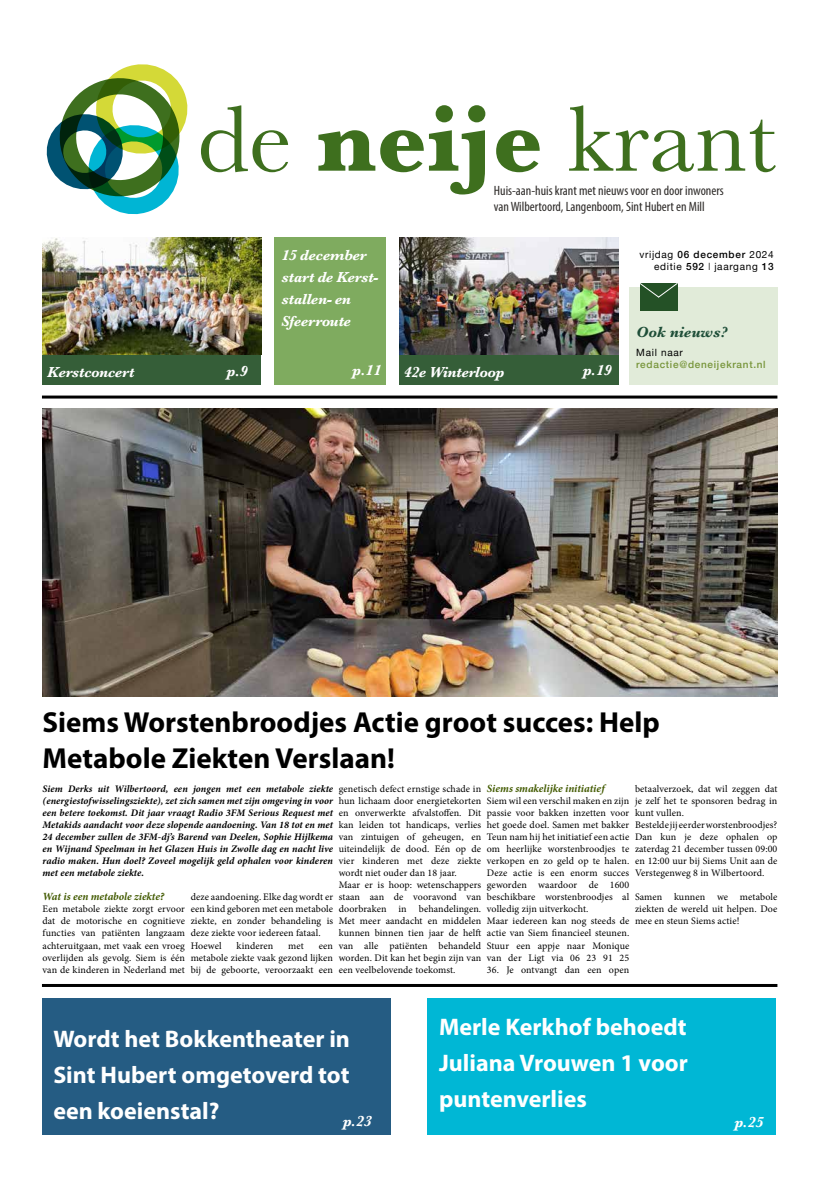
<style>
.page{position:relative;width:820px;height:1177px;background:#fff}
.page>*{position:absolute;margin:0;border:0;box-sizing:border-box;transform-origin:0 0}
.t1{font:97.1px "Baskerville";color:#3e6f1e}
.t2{font:700 29px/36px "Myriad Pro";color:#000}
.t3{font:700 24px/36px "Myriad Pro";color:#fff;text-align:justify}
.t4{font:italic 700 15.2px "Baskerville";color:#1e4e38}
.t5{font:italic 700 15px/22px "Baskerville";letter-spacing:-.02em;color:#fff}
.t6{font:condensed 13.5px/16.2px "Myriad Pro";color:#2d2a28}
.t7{font:italic 700 11px "Minion Pro";letter-spacing:-.005em;color:#425a00}
.t8{font:10px/12px "Minion Pro";letter-spacing:.01em;color:#000}
.t9{font:italic 700 10px/12px "Minion Pro";letter-spacing:.005em;color:#000;text-align:justify}
.t10{font:10px/12px "Helvetica Neue";letter-spacing:.07em;color:#000;text-align:right}
.t11{font:500 10px "Helvetica Neue";letter-spacing:.07em;color:#77953a}
.s1{font-weight:700}
.s2{font-weight:500}
.s3{font-weight:300}
</style>
<div class="page">
<div style="left:274px;top:238px;width:111px;height:147px;background:#7fab5f"></div>
<div style="left:628px;top:288px;width:149px;height:97px;background:#e1ebd9"></div>
<div style="left:43px;top:354px;width:218px;height:31px;background:#355e38"></div>
<div style="left:399px;top:354px;width:219px;height:31px;background:#355e38"></div>
<img style="left:43px;top:238px;width:218px;height:116px">
<img style="left:399px;top:238px;width:219px;height:116px">
<div style="left:639px;top:283px;width:38px;height:27px;background:#245126"></div>
<svg style="left:638px;top:283px;width:40px;height:15px"></svg>
<hr style="left:42px;top:395px;width:735px;height:3px;background:#000">
<hr style="left:42px;top:983px;width:735px;height:3px;background:#000">
<div style="left:42px;top:998px;width:349px;height:136px;background:#255c83"></div>
<div style="left:427px;top:998px;width:348px;height:136px;background:#00b7d5"></div>
<svg style="left:47px;top:64px;width:141px;height:151px"></svg>
<img style="left:43px;top:408px;width:734px;height:288px">
<h1 class="t1" style="left:197px;top:77px;width:580px">de <span class="s1">neije</span> krant</h1>
<h3 class="t6" style="left:493px;top:182px;width:231px">Huis-aan-huis krant met nieuws voor en door inwoners van Wilbertoord, Langenboom, Sint Hubert en Mill</h3>
<h3 class="t5" style="left:281px;top:244px;width:98px">15 december start de Kerst&shy;stallen- en<br>Sfeerroute</h3>
<h3 class="t5" style="left:47px;top:361px;width:88px">Kerstconcert</h3>
<h3 class="t5" style="left:226px;top:360px;width:23px">p.9</h3>
<h3 class="t5" style="left:352px;top:359px;width:30px">p.11</h3>
<h3 class="t5" style="left:404px;top:361px;width:102px">42e Winterloop</h3>
<h3 class="t5" style="left:582px;top:359px;width:30px">p.19</h3>
<p class="t10" style="left:639px;top:248px;width:136px">vrijdag <span class="s2">06 december</span> 2024 editie <span class="s2">592</span> <span class="s3">l</span> jaargang <span class="s2">13</span></p>
<h3 class="t4" style="left:636px;top:321px;width:93px">Ook nieuws?</h3>
<p class="t10" style="left:636px;top:347px;width:48px">Mail naar</p>
<p class="t11" style="left:636px;top:357px;width:131px">redactie@deneijekrant.nl</p>
<h2 class="t2" style="left:43px;top:703px;width:618px">Siems Worstenbroodjes Actie groot succes: Help<br>Metabole Ziekten Verslaan!</h2>
<p class="t9" style="left:43px;top:783px;width:292px">Siem Derks uit Wilbertoord, een jongen met een metabole ziekte (energiestofwisselingsziekte), zet zich samen met zijn omgeving in voor een betere toekomst. Dit jaar vraagt Radio 3FM Serious Request met Metakids aandacht voor deze slopende aandoening. Van 18 tot en met 24 december zullen de 3FM-dj’s Barend van Deelen, Sophie Hijlkema en Wijnand Speelman in het Glazen Huis in Zwolle dag en nacht live radio maken. Hun doel? Zoveel mogelijk geld ophalen voor kinderen met een metabole ziekte.</p>
<p class="t7" style="left:43px;top:889px;width:123px">Wat is een metabole ziekte?</p>
<p class="t8" style="left:43px;top:903px;width:144px;text-align:justify">Een metabole ziekte zorgt ervoor dat de motorische en cognitieve functies van patiënten langzaam achteruitgaan, met vaak een vroeg overlijden als gevolg. Siem is één van de kinderen in Nederland met</p>
<p class="t8" style="left:338px;top:783px;width:144px">genetisch defect ernstige schade in hun lichaam door energietekorten en onverwerkte afvalstoffen. Dit kan leiden tot handicaps, verlies van zintuigen of geheugen, en uiteindelijk de dood. Eén op de vier kinderen met deze ziekte wordt niet ouder dan 18 jaar.<br>Maar er is hoop: wetenschappers staan aan de vooravond van doorbraken in behandelingen.<br>Met meer aandacht en middelen kunnen binnen tien jaar de helft van alle patiënten behandeld worden. Dit kan het begin zijn van een veelbelovende toekomst.</p>
<p class="t7" style="left:486px;top:781px;width:119px">Siems smakelijke initiatief</p>
<p class="t8" style="left:634px;top:783px;width:144px">betaalverzoek, dat wil zeggen dat je zelf het te sponsoren bedrag in kunt vullen.<br>Bestelde jij eerder worstenbroodjes?<br>Dan kun je deze ophalen op zaterdag 21 december tussen 09:00 en 12:00 uur bij Siems Unit aan de<br>Verstegenweg 8 in Wilbertoord.</p>
<p class="t8" style="left:634px;top:891px;width:144px;text-align:justify">Samen kunnen we metabole ziekten de wereld uit helpen. Doe mee en steun Siems actie!</p>
<p class="t8" style="left:486px;top:795px;width:144px">Siem wil een verschil maken en zijn passie voor bakken inzetten voor het goede doel. Samen met bakker<br>Teun nam hij het initiatief een actie om heerlijke worstenbroodjes te verkopen en zo geld op te halen.<br>Deze actie is een enorm succes geworden waardoor de 1600 beschikbare worstenbroodjes al volledig zijn uitverkocht.<br>Maar iedereen kan nog steeds de actie van Siem financieel steunen.<br>Stuur een appje naar Monique van der Ligt via 06 23 91 25</p>
<p class="t8" style="left:486px;top:963px;width:144px">36. Je ontvangt dan een open</p>
<p class="t8" style="left:190px;top:891px;width:144px">deze aandoening. Elke dag wordt er een kind geboren met een metabole ziekte, en zonder behandeling is deze ziekte voor iedereen fataal.<br>Hoewel</p>
<p class="t8" style="left:236px;top:939px;width:38px">kinderen</p>
<p class="t8" style="left:288px;top:939px;width:17px">met</p>
<p class="t8" style="left:190px;top:939px;width:144px;text-align:justify;text-indent:128px">een metabole ziekte vaak gezond lijken bij de geboorte, veroorzaakt een</p>
<h3 class="t3" style="left:439px;top:1007px;width:250px">Merle Kerkhof behoedt Juliana Vrouwen 1 voor puntenverlies</h3>
<h3 class="t3" style="left:53px;top:1019px;width:298px">Wordt het Bokkentheater in Sint Hubert omgetoverd tot een koeienstal?</h3>
<h3 class="t5" style="left:342px;top:1109px;width:30px">p.23</h3>
<h3 class="t5" style="left:734px;top:1111px;width:30px">p.25</h3>
</div>
